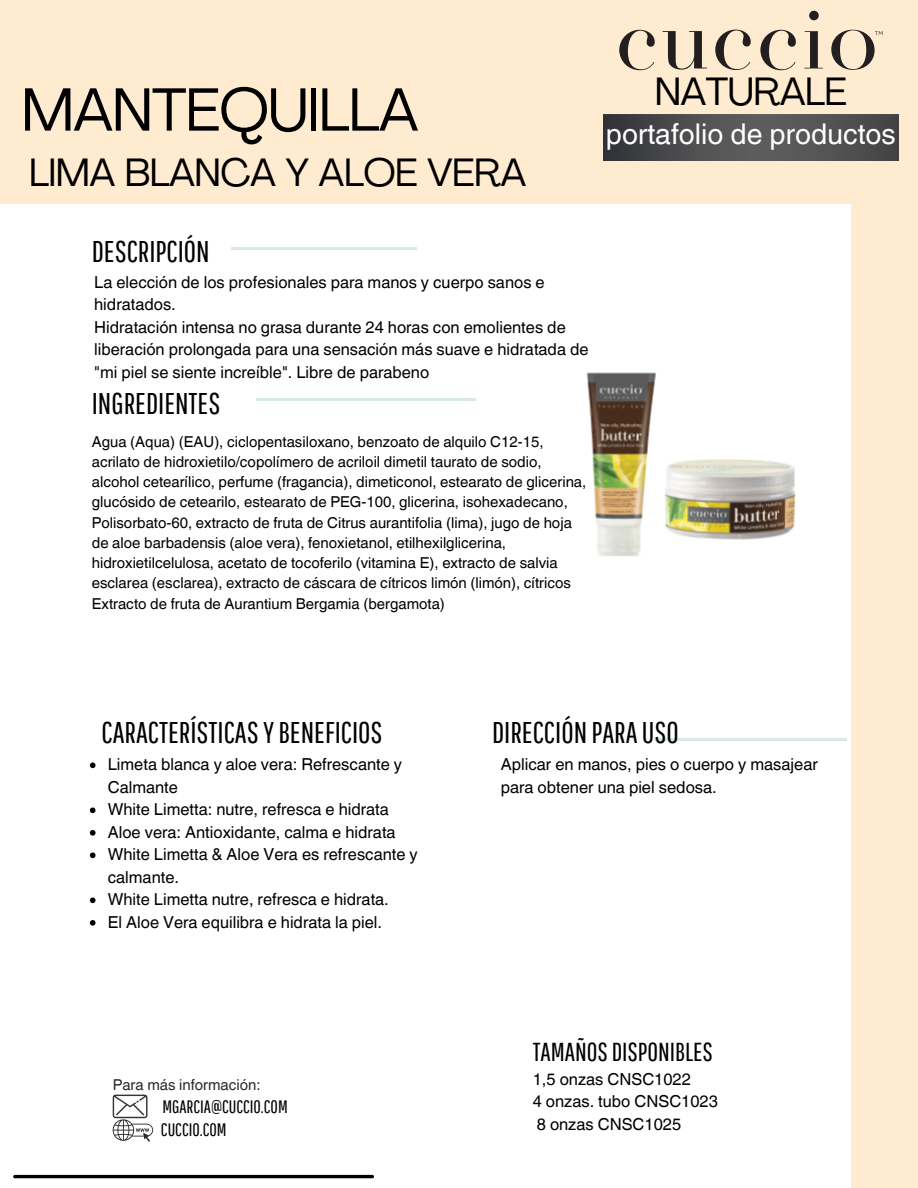
<style>
.page{position:relative;width:918px;height:1188px;background:#ffecd0}
.page>*{position:absolute;margin:0;border:0;box-sizing:border-box;transform-origin:0 0}
.t1{font:60px "Agrandir";letter-spacing:-.015em;color:#000}
.t2{font:39px "Agrandir";letter-spacing:-.015em;color:#000}
.t3{font:30px "Pathway Gothic One";color:#000}
.t4{font:28.65px "Helvetica World";color:#fff}
.t5{font:26.1px "Pathway Gothic One";color:#000}
.t6{font:18px "Pathway Gothic One";color:#000}
.t7{font:16.5px/22.5px "Helvetica World";color:#000}
.t8{font:15px/20.2px "Helvetica World";color:#000}
.t9{font:15px "Helvetica World";color:#2a2a2c}
</style>
<div class="page">
<div style="left:0;top:204px;width:851px;height:984px;background:#fff"></div>
<img style="left:587px;top:372px;width:209px;height:184px">
<hr style="left:232px;top:247px;width:185px;height:2px;background:#d9e8e8">
<hr style="left:256px;top:398px;width:219px;height:2px;background:#d9e8e8">
<hr style="left:655px;top:739px;width:192px;height:1px;background:#d9e8e8">
<svg style="left:619px;top:30px;width:36px;height:40px"></svg>
<svg style="left:663px;top:31px;width:44px;height:39px"></svg>
<svg style="left:715px;top:30px;width:36px;height:40px"></svg>
<svg style="left:760px;top:30px;width:36px;height:40px"></svg>
<svg style="left:804px;top:11px;width:19px;height:57px"></svg>
<svg style="left:831px;top:30px;width:52px;height:40px"></svg>
<img style="left:604px;top:115px;width:294px;height:46px">
<svg style="left:113px;top:1095px;width:40px;height:47px"></svg>
<hr style="left:13px;top:1175px;width:361px;height:3px;background:#000;border-radius:2px">
<svg style="left:90px;top:763px;width:6px;height:5px"></svg>
<svg style="left:90px;top:808px;width:6px;height:5px"></svg>
<svg style="left:90px;top:830px;width:6px;height:6px"></svg>
<svg style="left:90px;top:853px;width:6px;height:5px"></svg>
<svg style="left:90px;top:898px;width:6px;height:5px"></svg>
<svg style="left:90px;top:920px;width:6px;height:6px"></svg>
<p class="t1" style="left:21px;top:86px;width:399px">MANTEQUILLA</p>
<p class="t2" style="left:29px;top:157px;width:499px">LIMA BLANCA Y ALOE VERA</p>
<p class="t3" style="left:92px;top:233px;width:119px">DESCRIPCIÓN</p>
<p class="t7" style="left:94px;top:271px;width:452px">La elección de los profesionales para manos y cuerpo sanos e hidratados.</p>
<p class="t7" style="left:94px;top:316px;width:496px">Hidratación intensa no grasa durante 24 horas con emolientes de liberación prolongada para una sensación más suave e hidratada de "mi piel se siente increíble". Libre de parabeno</p>
<p class="t3" style="left:92px;top:386px;width:130px">INGREDIENTES</p>
<p class="t8" style="left:92px;top:431px;width:496px">Agua (Aqua) (EAU), ciclopentasiloxano, benzoato de alquilo C12-15, acrilato de hidroxietilo/copolímero de acriloil dimetil taurato de sodio, alcohol cetearílico, perfume (fragancia), dimeticonol, estearato de glicerina, glucósido de cetearilo, estearato de PEG-100, glicerina, isohexadecano, Polisorbato-60, extracto de fruta de Citrus aurantifolia (lima), jugo de hoja de aloe barbadensis (aloe vera), fenoxietanol, etilhexilglicerina, hidroxietilcelulosa, acetato de tocoferilo (vitamina E), extracto de salvia esclarea (esclarea), extracto de cáscara de cítricos limón (limón), cítricos Extracto de fruta de Aurantium Bergamia (bergamota)</p>
<p class="t2" style="left:655px;top:75px;width:194px">NATURALE</p>
<p class="t4" style="left:606px;top:117px;width:291px">portafolio de productos</p>
<p class="t3" style="left:102px;top:715px;width:283px">CARACTERÍSTICASYBENEFICIOS</p>
<p class="t7" style="left:108px;top:753px;width:296px">Limeta blanca y aloe vera: Refrescante y<br>Calmante</p>
<p class="t7" style="left:108px;top:798px;width:283px">White Limetta: nutre, refresca e hidrata</p>
<p class="t7" style="left:108px;top:821px;width:289px">Aloe vera: Antioxidante, calma e hidrata</p>
<p class="t7" style="left:108px;top:843px;width:311px">White Limetta &amp; Aloe Vera es refrescante y calmante.</p>
<p class="t7" style="left:108px;top:888px;width:283px">White Limetta nutre, refresca e hidrata.</p>
<p class="t7" style="left:108px;top:911px;width:276px">El Aloe Vera equilibra e hidrata la piel.</p>
<p class="t9" style="left:113px;top:1076px;width:150px">Para más información:</p>
<p class="t6" style="left:162px;top:1095px;width:127px">MGARCIA@CUCCIO.COM</p>
<p class="t6" style="left:161px;top:1119px;width:67px">CUCCIO.COM</p>
<p class="t3" style="left:492px;top:715px;width:188px">DIRECCIÓN PARA USO</p>
<p class="t7" style="left:501px;top:753px;width:319px">Aplicar en manos, pies o cuerpo y masajear para obtener una piel sedosa.</p>
<p class="t5" style="left:533px;top:1036px;width:182px">TAMAÑOS DISPONIBLES</p>
<p class="t7" style="left:533px;top:1068px;width:160px">1,5 onzas CNSC1022</p>
<p class="t7" style="left:533px;top:1090px;width:187px">4 onzas. tubo CNSC1023</p>
<p class="t7" style="left:537px;top:1113px;width:146px">8 onzas CNSC1025</p>
</div>
